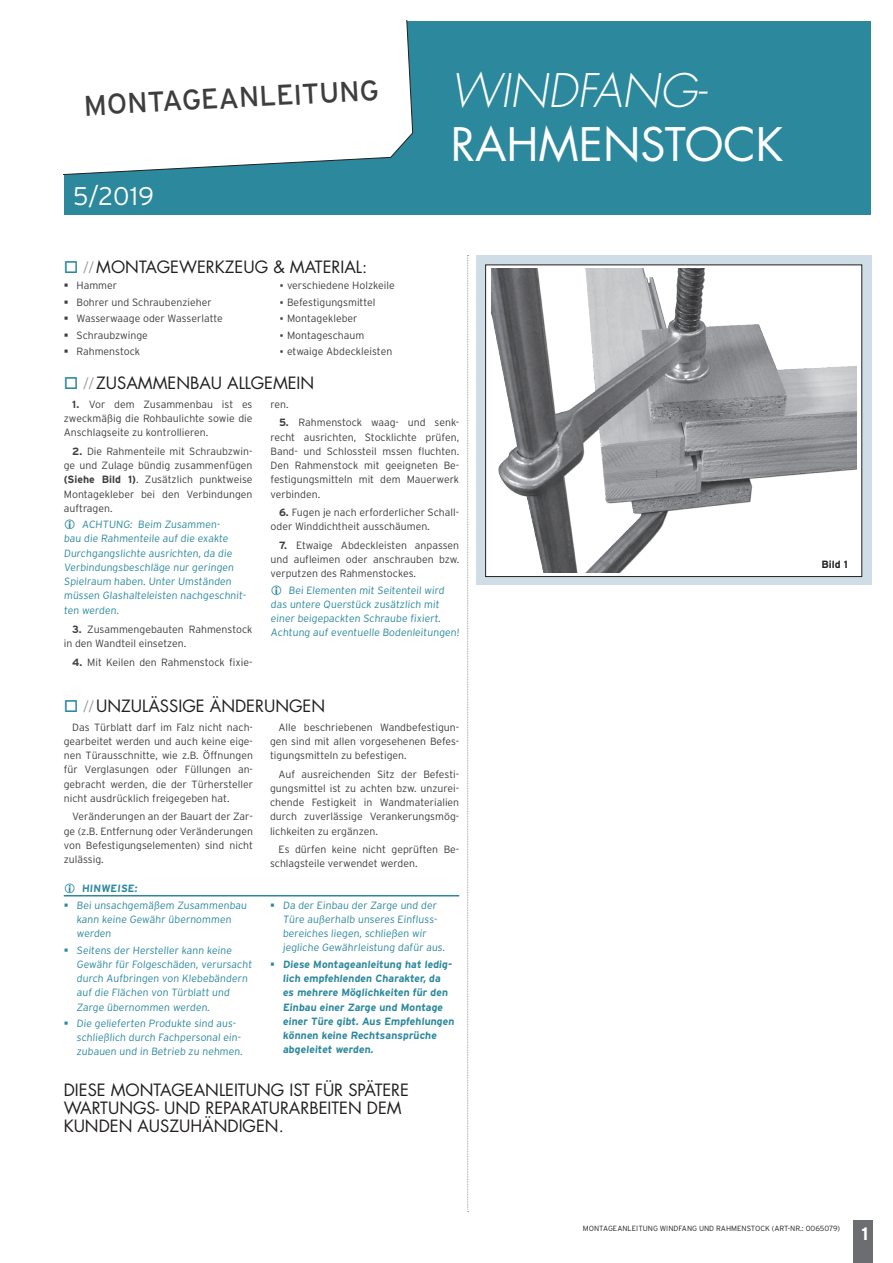
<style>
.page{position:relative;width:893px;height:1263px;background:#fff}
.page>*{position:absolute;margin:0;border:0;box-sizing:border-box;transform-origin:0 0}
.t1{font:45px "Futura LT Pro";color:#fff}
.t2{font:italic 300 45px "Futura LT Pro";color:#fff}
.t3{font:28.5px "Interstate";color:#3e3e3f}
.t4{font:300 25.5px "Interstate";color:#fff}
.t5{font:700 18px "Interstate";color:#fff}
.t6{font:16.5px/18px "Futura LT Pro";color:#231f20}
.t7{font:300 10.5px/14.2px "Interstate";color:#3e3e3f;text-align:justify}
.t8{font:300 10.5px/14.2px "Interstate";color:#2c889d}
.t9{font:700 10.5px/14.2px "Interstate";color:#2c889d}
.t10{font:700 10.5px "Interstate";color:#231f20}
.t11{font:300 7.5px "Interstate";color:#231f20}
.s1{color:#2c889d}
.s2{font-family:"Interstate";font-weight:300;font-size:13.5px;color:#939598}
.s3{font-family:"Arial";font-weight:900}
.s4{font-weight:700}
</style>
<div class="page">
<div style="left:853px;top:1220px;width:19px;height:43px;background:#6c6d70"></div>
<div style="left:64px;top:21px;width:807px;height:194px;background:#2c889d"></div>
<svg style="left:64px;top:21px;width:349px;height:154px"></svg>
<svg style="left:467px;top:255px;width:2px;height:957px"></svg>
<div style="left:476px;top:255px;width:395px;height:330px;background:#cfdee6"></div>
<div style="left:486px;top:265px;width:376px;height:311px;background:#fff"></div>
<div style="left:485px;top:265px;width:377px;height:312px;border:1px solid #231f20"></div>
<img style="left:491px;top:268px;width:366px;height:304px">
<hr style="left:64px;top:895px;width:395px;height:1px;background:#2c889d">
<h2 class="t3" style="left:83px;top:90px;width:297px;rotate:-3deg">MONTAGEANLEITUNG</h2>
<h3 class="t4" style="left:73px;top:181px;width:83px">5/2019</h3>
<h1 class="t2" style="left:451px;top:61px;width:259px">WINDFANG-</h1>
<h1 class="t1" style="left:451px;top:114px;width:334px">RAHMENSTOCK</h1>
<h3 class="t6" style="left:64px;top:258px;width:305px"><span class="s1">□</span> <span class="s2">//</span> MONTAGEWERKZEUG &amp; MATERIAL:</h3>
<p class="t7" style="left:77px;top:278px;width:42px">Hammer</p>
<p class="t7" style="left:280px;top:278px;width:117px"><span class="s3">▪</span> verschiedene Holzkeile</p>
<p class="t7" style="left:77px;top:295px;width:137px">Bohrer und Schraubenzieher</p>
<p class="t7" style="left:280px;top:295px;width:97px"><span class="s3">▪</span> Befestigungsmittel</p>
<p class="t7" style="left:77px;top:311px;width:148px">Wasserwaage oder Wasserlatte</p>
<p class="t7" style="left:280px;top:311px;width:79px"><span class="s3">▪</span> Montagekleber</p>
<p class="t7" style="left:77px;top:328px;width:73px">Schraubzwinge</p>
<p class="t7" style="left:280px;top:328px;width:86px"><span class="s3">▪</span> Montageschaum</p>
<p class="t7" style="left:77px;top:344px;width:65px">Rahmenstock</p>
<p class="t7" style="left:280px;top:344px;width:114px"><span class="s3">▪</span> etwaige Abdeckleisten</p>
<h3 class="t6" style="left:64px;top:374px;width:252px"><span class="s1">□</span> <span class="s2">//</span> ZUSAMMENBAU ALLGEMEIN</h3>
<p class="t7" style="left:64px;top:397px;width:190px;text-indent:9px"><span class="s4">1.</span> Vor dem Zusammenbau ist es zweckmäßig die Rohbaulichte sowie die Anschlagseite zu kontrollieren.</p>
<p class="t7" style="left:64px;top:444px;width:190px;text-indent:9px"><span class="s4">2.</span> Die Rahmenteile mit Schraubzwin&shy;ge und Zulage bündig zusammenfügen <span class="s4">(Siehe Bild 1)</span>. Zusätzlich punktweise Montagekleber bei den Verbindungen auftragen.</p>
<p class="t8" style="left:64px;top:517px;width:185px;text-indent:18px">ACHTUNG: Beim Zusammen-<br>bau die Rahmenteile auf die exakte<br>Durchgangslichte ausrichten, da die<br>Verbindungsbeschläge nur geringen<br>Spielraum haben. Unter Umständen müssen Glashalteleisten nachgeschnit&shy;ten werden.</p>
<p class="t7" style="left:64px;top:622px;width:190px;text-indent:9px"><span class="s4">3.</span> Zusammengebauten Rahmenstock in den Wandteil einsetzen.</p>
<p class="t7" style="left:72px;top:655px;width:182px"><span class="s4">4.</span> Mit Keilen den Rahmenstock fixie-</p>
<p class="t7" style="left:271px;top:397px;width:20px">ren.</p>
<p class="t7" style="left:271px;top:415px;width:190px;text-indent:9px"><span class="s4">5.</span> Rahmenstock waag- und senk&shy;recht ausrichten, Stocklichte prüfen, Band- und Schlossteil mssen fluchten.<br>Den Rahmenstock mit geeigneten Be&shy;festigungsmitteln mit dem Mauerwerk verbinden.</p>
<p class="t7" style="left:271px;top:505px;width:190px;text-indent:9px"><span class="s4">6.</span> Fugen je nach erforderlicher Schall&shy;oder Winddichtheit ausschäumen.</p>
<p class="t7" style="left:271px;top:538px;width:190px;text-indent:9px"><span class="s4">7.</span> Etwaige Abdeckleisten anpassen und aufleimen oder anschrauben bzw. verputzen des Rahmenstockes.</p>
<p class="t8" style="left:270px;top:583px;width:191px;text-indent:18px">Bei Elementen mit Seitenteil wird das untere Querstück zusätzlich mit einer beigepackten Schraube fixiert.<br>Achtung auf eventuelle Bodenleitungen!</p>
<h3 class="t6" style="left:64px;top:697px;width:263px"><span class="s1">□</span> <span class="s2">//</span> UNZULÄSSIGE ÄNDERUNGEN</h3>
<p class="t7" style="left:64px;top:720px;width:191px;text-indent:9px">Das Türblatt darf im Falz nicht nach&shy;gearbeitet werden und auch keine eige&shy;nen Türausschnitte, wie z.B. Öffnungen für Verglasungen oder Füllungen an&shy;gebracht werden, die der Türhersteller nicht ausdrücklich freigegeben hat.</p>
<p class="t7" style="left:64px;top:809px;width:191px;text-indent:9px">Veränderungen an der Bauart der Zar&shy;ge (z.B. Entfernung oder Veränderungen von Befestigungselementen) sind nicht zulässig.</p>
<p class="t7" style="left:270px;top:720px;width:191px;text-indent:9px">Alle beschriebenen Wandbefestigun&shy;gen sind mit allen vorgesehenen Befes&shy;tigungsmitteln zu befestigen.</p>
<p class="t7" style="left:270px;top:767px;width:191px;text-indent:9px">Auf ausreichenden Sitz der Befesti&shy;gungsmittel ist zu achten bzw. unzurei&shy;chende Festigkeit in Wandmaterialien durch zuverlässige Verankerungsmög&shy;lichkeiten zu ergänzen.</p>
<p class="t7" style="left:270px;top:842px;width:191px;text-indent:9px">Es dürfen keine nicht geprüften Be&shy;schlagsteile verwendet werden.</p>
<p class="t9" style="left:82px;top:881px;width:58px">HINWEISE:</p>
<p class="t8" style="left:77px;top:898px;width:173px">Bei unsachgemäßem Zusammenbau kann keine Gewähr übernommen werden</p>
<p class="t8" style="left:77px;top:942px;width:178px">Seitens der Hersteller kann keine Gewähr für Folgeschäden, verursacht durch Aufbringen von Klebebändern auf die Flächen von Türblatt und Zarge übernommen werden.</p>
<p class="t8" style="left:77px;top:1016px;width:169px">Die gelieferten Produkte sind aus&shy;schließlich durch Fachpersonal ein&shy;zubauen und in Betrieb zu nehmen.</p>
<p class="t8" style="left:283px;top:898px;width:165px">Da der Einbau der Zarge und der Türe außerhalb unseres Einfluss&shy;bereiches liegen, schließen wir jegliche Gewährleistung dafür aus.</p>
<p class="t9" style="left:283px;top:957px;width:174px">Diese Montageanleitung hat ledig&shy;lich empfehlenden Charakter, da es mehrere Möglichkeiten für den<br>Einbau einer Zarge und Montage einer Türe gibt. Aus Empfehlungen können keine Rechtsansprüche abgeleitet werden.</p>
<h3 class="t6" style="left:64px;top:1080px;width:347px">DIESE MONTAGEANLEITUNG IST FÜR SPÄTERE<br>WARTUNGS- UND REPARATURARBEITEN DEM<br>KUNDEN AUSZUHÄNDIGEN.</h3>
<p class="t10" style="left:822px;top:559px;width:28px">Bild 1</p>
<p class="t11" style="left:583px;top:1224px;width:259px">MONTAGEANLEITUNG WINDFANG UND RAHMENSTOCK (ART-NR.: 0065079)</p>
<h3 class="t5" style="left:862px;top:1223px;width:8px">1</h3>
</div>
